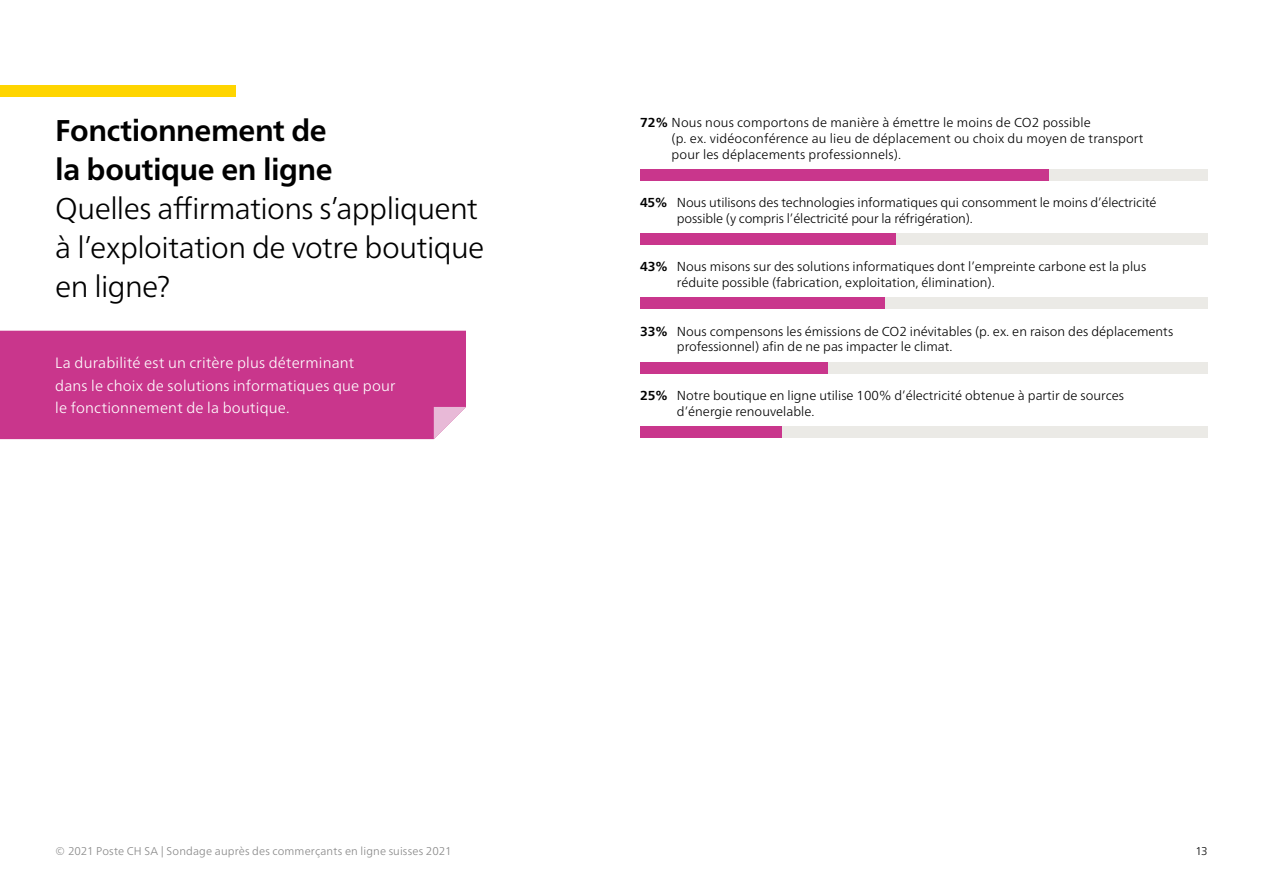
<style>
.page{position:relative;width:1263px;height:893px;background:#fff}
.page>*{position:absolute;margin:0;border:0;box-sizing:border-box;transform-origin:0 0}
.t1{font:300 30px/39px "Frutiger Neue LT Pro";letter-spacing:-.02em;color:#000}
.t2{font:700 30px/39px "Frutiger Neue LT Pro";letter-spacing:-.015em;color:#000}
.t3{font:300 15px/22.5px "Frutiger Neue LT Pro";letter-spacing:.01em;color:#fff}
.t4{font:300 13.05px/15.6px "Frutiger Neue LT Pro";color:#000}
.t5{font:300 11.25px "Frutiger Neue LT Pro";letter-spacing:.015em;color:#878787}
.t6{font:300 11.25px "Frutiger Neue LT Pro";color:#000}
.s1{font-weight:700}
</style>
<div class="page">
<div style="left:0;top:85px;width:236px;height:12px;background:#ffd500"></div>
<div style="left:640px;top:169px;width:568px;height:11px;background:#ebeae6"></div>
<div style="left:640px;top:169px;width:409px;height:11px;background:#c9368c"></div>
<div style="left:640px;top:233px;width:568px;height:12px;background:#ebeae6"></div>
<div style="left:640px;top:233px;width:255px;height:12px;background:#c9368c"></div>
<div style="left:640px;top:298px;width:568px;height:11px;background:#ebeae6"></div>
<div style="left:640px;top:298px;width:244px;height:11px;background:#c9368c"></div>
<div style="left:640px;top:362px;width:568px;height:11px;background:#ebeae6"></div>
<div style="left:640px;top:362px;width:187px;height:11px;background:#c9368c"></div>
<div style="left:640px;top:426px;width:568px;height:11px;background:#ebeae6"></div>
<div style="left:640px;top:426px;width:142px;height:11px;background:#c9368c"></div>
<div style="left:0;top:331px;width:466px;height:108px;background:#c9368c"></div>
<svg style="left:434px;top:407px;width:32px;height:32px"></svg>
<h1 class="t2" style="left:55px;top:111px;width:279px">Fonctionnement de la boutique en ligne</h1>
<h1 class="t1" style="left:55px;top:189px;width:431px">Quelles affirmations s’appliquent à l’exploitation de votre boutique en ligne?</h1>
<p class="t3" style="left:55px;top:352px;width:342px">La durabilité est un critère plus déterminant<br>dans le choix de solutions informatiques que pour le fonctionnement de la boutique.</p>
<p class="t4" style="left:671px;top:115px;width:473px;text-indent:-32px"><span class="s1">72%</span> Nous nous comportons de manière à émettre le moins de CO2 possible<br>(p. ex. vidéoconférence au lieu de déplacement ou choix du moyen de transport pour les déplacements professionnels).</p>
<p class="t4" style="left:677px;top:195px;width:481px;text-indent:-37px"><span class="s1">45%</span> Nous utilisons des technologies informatiques qui consomment le moins d’électricité possible (y compris l’électricité pour la réfrigération).</p>
<p class="t4" style="left:677px;top:259px;width:471px;text-indent:-37px"><span class="s1">43%</span> Nous misons sur des solutions informatiques dont l’empreinte carbone est la plus réduite possible (fabrication, exploitation, élimination).</p>
<p class="t4" style="left:677px;top:323px;width:498px;text-indent:-37px"><span class="s1">33%</span> Nous compensons les émissions de CO2 inévitables (p. ex. en raison des déplacements professionnel) afin de ne pas impacter le climat.</p>
<p class="t4" style="left:677px;top:388px;width:449px;text-indent:-37px"><span class="s1">25%</span> Notre boutique en ligne utilise 100% d’électricité obtenue à partir de sources d’énergie renouvelable.</p>
<p class="t5" style="left:55px;top:844px;width:398px">© 2021 Poste CH SA | Sondage auprès des commerçants en ligne suisses 2021</p>
<p class="t6" style="left:1195px;top:844px;width:14px">13</p>
</div>
